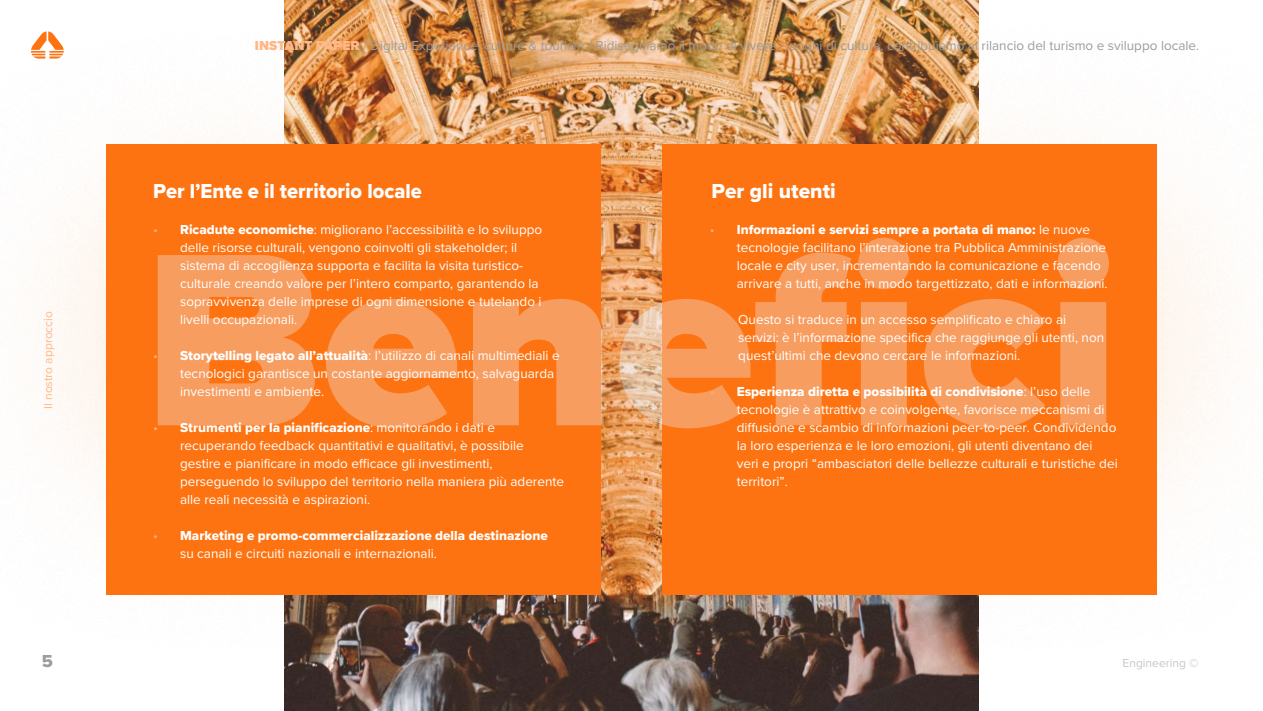
<style>
.page{position:relative;width:1263px;height:711px;background:#fff}
.page>*{position:absolute;margin:0;border:0;box-sizing:border-box;transform-origin:0 0}
.t1{font:900 255px "Proxima Nova";color:#eaeef3}
.t2{font:21px "Proxima Nova Extrabld";color:#fff;scale:.96 1}
.t3{font:21px "Proxima Nova Extrabld";color:#fff}
.t4{font:18px "Proxima Nova Extrabld";color:#9d9d9c}
.t5{font:13.5px/18px "Proxima Nova";color:#fff}
.t6{font:13.5px "Proxima Nova Extrabld";color:#fff}
.t7{font:13.5px "Proxima Nova";color:#9d9d9c}
.t8{font:12px "Proxima Nova";color:#feb988}
.t9{font:12px "Proxima Nova";color:#c6c6c6}
.s1{font-weight:900;color:#feb988}
.s2{font-family:"Proxima Nova";color:#feab70}
.s3{font-family:"Proxima Nova"}
.s4{color:#feab70}
.s5{font-family:"Proxima Nova Extrabld"}
</style>
<div class="page">
<img style="left:284px;top:669px;width:694px;height:41px">
<div style="left:0;top:0;width:1263px;height:669px;background:#fe7311;opacity:.75"></div>
<p class="t8" style="left:39px;top:408px;width:99px;rotate:-90deg">Il nostro approccio</p>
<h3 class="t4" style="left:42px;top:647px;width:13px">5</h3>
<p class="t7" style="left:255px;top:36px;width:946px"><span class="s1">INSTANT PAPER</span> / Digital Experience: culture &amp; tourism / Ridisegniamo il modo di vivere i luoghi di cultura, contribuiamo al rilancio del turismo e sviluppo locale.</p>
<h2 class="t2" style="left:153px;top:175px;width:282px">Per l’Ente e il territorio locale</h2>
<h2 class="t3" style="left:711px;top:175px;width:126px">Per gli utenti</h2>
<p class="t6" style="left:710px;top:219px;width:382px"><span class="s2">•</span> Informazioni e servizi sempre a portata di mano: <span class="s3">le nuove</span></p>
<p class="t5" style="left:737px;top:238px;width:372px">tecnologie facilitano l’interazione tra Pubblica Amministrazione locale e city user, incrementando la comunicazione e facendo arrivare a tutti, anche in modo targettizzato, dati e informazioni.</p>
<p class="t5" style="left:738px;top:310px;width:367px">Questo si traduce in un accesso semplificato e chiaro ai servizi: è l’informazione specifica che raggiunge gli utenti, non quest’ultimi che devono cercare le informazioni.</p>
<p class="t6" style="left:710px;top:381px;width:382px"><span class="s2">•</span> Esperienza diretta e possibilità di condivisione<span class="s3">: l’uso delle</span></p>
<p class="t5" style="left:737px;top:400px;width:382px">tecnologie è attrattivo e coinvolgente, favorisce meccanismi di diffusione e scambio di informazioni peer-to-peer. Condividendo la loro esperienza e le loro emozioni, gli utenti diventano dei<br>veri e propri “ambasciatori delle bellezze culturali e turistiche dei territori”.</p>
<p class="t5" style="left:180px;top:220px;width:364px;text-indent:-27px"><span class="s4">•</span> <span class="s5">Ricadute economiche</span>: migliorano l’accessibilità e lo sviluppo delle risorse culturali, vengono coinvolti gli stakeholder; il sistema di accoglienza supporta e facilita la visita turistico&shy;culturale creando valore per l’intero comparto, garantendo la sopravvivenza delle imprese di ogni dimensione e tutelando i livelli occupazionali.</p>
<p class="t5" style="left:180px;top:346px;width:381px;text-indent:-27px"><span class="s4">•</span> <span class="s5">Storytelling legato all’attualità</span>: l’utilizzo di canali multimediali e tecnologici garantisce un costante aggiornamento, salvaguarda investimenti e ambiente.</p>
<p class="t6" style="left:153px;top:417px;width:343px"><span class="s2">•</span> Strumenti per la pianificazione<span class="s3">: monitorando i dati e</span></p>
<p class="t5" style="left:180px;top:436px;width:385px">recuperando feedback quantitativi e qualitativi, è possibile gestire e pianificare in modo efficace gli investimenti, perseguendo lo sviluppo del territorio nella maniera più aderente alle reali necessità e aspirazioni.</p>
<p class="t6" style="left:153px;top:525px;width:396px"><span class="s2">•</span> Marketing e promo-commercializzazione della destinazione</p>
<p class="t5" style="left:180px;top:544px;width:258px">su canali e circuiti nazionali e internazionali.</p>
<h1 class="t1" style="left:144px;top:150px;width:976px">Benefici</h1>
<p class="t9" style="left:1122px;top:653px;width:77px">Engineering ©</p>
</div>
